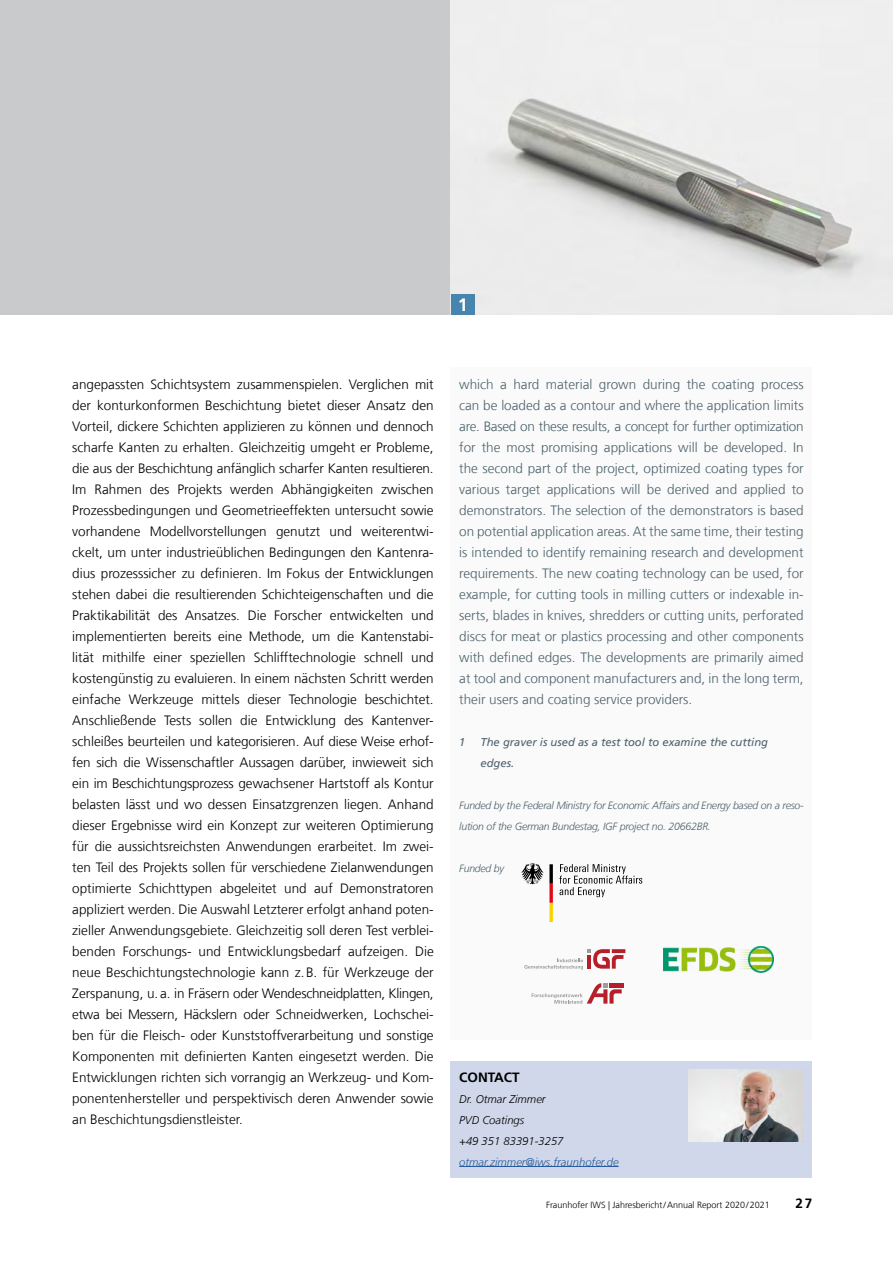
<style>
.page{position:relative;width:893px;height:1263px;background:#fff}
.page>*{position:absolute;margin:0;border:0;box-sizing:border-box;transform-origin:0 0}
.t1{font:700 18px "Frutiger LT Com";color:#fff}
.t2{font:300 13.5px/21px "Frutiger LT Com";color:#000;text-align:justify}
.t3{font:300 13.5px/21px "Frutiger LT Com";color:#4c626c;text-align:justify}
.t4{font:700 13.5px "Frutiger LT Com";color:#000}
.t5{font:italic 11.25px/21px "Frutiger LT Com";color:#4c626c}
.t6{font:italic 300 11.25px/21px "Frutiger LT Com";color:#000}
.t7{font:italic 300 11.25px "Frutiger LT Com";color:#275b9b}
.t8{font:italic 300 10.5px/21px "Frutiger LT Com";letter-spacing:-.02em;color:#4c626c}
.t9{font:300 9px "Frutiger LT Com";color:#000}
</style>
<div class="page">
<div style="left:0;top:0;width:893px;height:315px;background:#c8cacc"></div>
<div style="left:451px;top:367px;width:361px;height:673px;background:#fafafa"></div>
<div style="left:451px;top:1061px;width:361px;height:117px;background:#d0d7ea"></div>
<hr style="left:459px;top:1166px;width:160px;height:1px;background:#275b9b">
<img style="left:689px;top:1069px;width:115px;height:72px">
<img style="left:451px;top:0;width:442px;height:315px">
<svg style="left:524px;top:949px;width:101px;height:20px"></svg>
<div style="left:451px;top:295px;width:24px;height:20px;background:#4685ae"></div>
<img style="left:663px;top:946px;width:110px;height:26px">
<hr style="left:609px;top:983px;width:15px;height:4px;background:#b61f29">
<svg style="left:532px;top:983px;width:90px;height:21px"></svg>
<svg style="left:521px;top:863px;width:32px;height:59px"></svg>
<svg style="left:559px;top:864px;width:83px;height:33px"></svg>
<h1 class="t1" style="left:458px;top:295px;width:12px">1</h1>
<p class="t2" style="left:72px;top:373px;width:363px">angepassten Schichtsystem zusammenspielen. Verglichen mit der konturkonformen Beschichtung bietet dieser Ansatz den Vorteil, dickere Schichten applizieren zu können und dennoch scharfe Kanten zu erhalten. Gleichzeitig umgeht er Probleme, die aus der Beschichtung anfänglich scharfer Kanten resultieren.<br>Im Rahmen des Projekts werden Abhängigkeiten zwischen Prozessbedingungen und Geometrieeffekten untersucht sowie vorhandene Modellvorstellungen genutzt und weiterentwi&shy;ckelt, um unter industrieüblichen Bedingungen den Kantenra&shy;dius prozesssicher zu definieren. Im Fokus der Entwicklungen stehen dabei die resultierenden Schichteigenschaften und die Praktikabilität des Ansatzes. Die Forscher entwickelten und implementierten bereits eine Methode, um die Kantenstabi&shy;lität mithilfe einer speziellen Schlifftechnologie schnell und kostengünstig zu evaluieren. In einem nächsten Schritt werden einfache Werkzeuge mittels dieser Technologie beschichtet.<br>Anschließende Tests sollen die Entwicklung des Kantenver&shy;schleißes beurteilen und kategorisieren. Auf diese Weise erhof&shy;fen sich die Wissenschaftler Aussagen darüber, inwieweit sich ein im Beschichtungsprozess gewachsener Hartstoff als Kontur belasten lässt und wo dessen Einsatzgrenzen liegen. Anhand dieser Ergebnisse wird ein Konzept zur weiteren Optimierung für die aussichtsreichsten Anwendungen erarbeitet. Im zwei&shy;ten Teil des Projekts sollen für verschiedene Zielanwendungen optimierte Schichttypen abgeleitet und auf Demonstratoren appliziert werden. Die Auswahl Letzterer erfolgt anhand poten&shy;zieller Anwendungsgebiete. Gleichzeitig soll deren Test verblei&shy;benden Forschungs- und Entwicklungsbedarf aufzeigen. Die neue Beschichtungstechnologie kann z.B. für Werkzeuge der Zerspanung, u.a. in Fräsern oder Wendeschneidplatten, Klingen, etwa bei Messern, Häckslern oder Schneidwerken, Lochschei&shy;ben für die Fleisch- oder Kunststoffverarbeitung und sonstige Komponenten mit definierten Kanten eingesetzt werden. Die Entwicklungen richten sich vorrangig an Werkzeug- und Kom&shy;ponentenhersteller und perspektivisch deren Anwender sowie an Beschichtungsdienstleister.</p>
<p class="t3" style="left:459px;top:374px;width:346px">which a hard material grown during the coating process can be loaded as a contour and where the application limits are. Based on these results, a concept for further optimization for the most promising applications will be developed. In the second part of the project, optimized coating types for various target applications will be derived and applied to demonstrators. The selection of the demonstrators is based on potential application areas. At the same time, their testing is intended to identify remaining research and development requirements. The new coating technology can be used, for example, for cutting tools in milling cutters or indexable in&shy;serts, blades in knives, shredders or cutting units, perforated discs for meat or plastics processing and other components with defined edges. The developments are primarily aimed at tool and component manufacturers and, in the long term, their users and coating service providers.</p>
<p class="t5" style="left:459px;top:731px;width:8px">1</p>
<p class="t5" style="left:480px;top:731px;width:289px">The graver is used as a test tool to examine the cutting edges.</p>
<p class="t8" style="left:459px;top:794px;width:346px">Funded by the Federal Ministry for Economic Affairs and Energy based on a reso&shy;lution of the German Bundestag, IGF project no. 20662BR.</p>
<p class="t8" style="left:459px;top:857px;width:47px">Funded by</p>
<p class="t4" style="left:459px;top:1069px;width:62px">CONTACT</p>
<p class="t6" style="left:459px;top:1088px;width:106px">Dr. Otmar Zimmer<br>PVD Coatings<br>+49 351 83391-3257</p>
<p class="t7" style="left:459px;top:1155px;width:161px">otmar.zimmer@iws.fraunhofer.de</p>
<p class="t9" style="left:546px;top:1199px;width:225px">Fraunhofer IWS | Jahresbericht/Annual Report 2020/2021</p>
<p class="t4" style="left:795px;top:1195px;width:18px">27</p>
</div>
